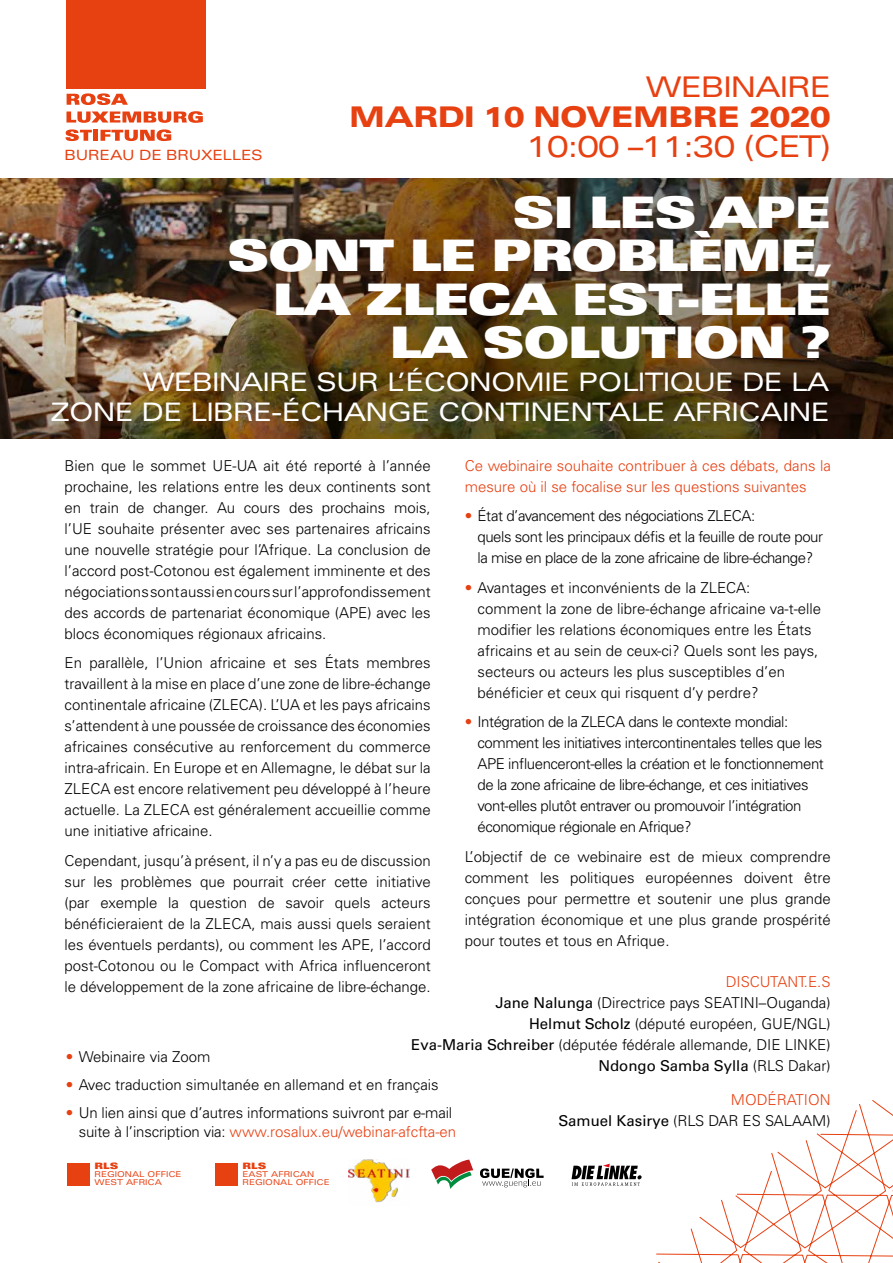
<style>
.page{position:relative;width:893px;height:1263px;background:#fff}
.page>*{position:absolute;margin:0;border:0;box-sizing:border-box;transform-origin:0 0}
.t1{font:43.5px/43.5px "Univers LT Std X Black Ex";letter-spacing:-.04em;color:#fff;text-align:right}
.t2{font:expanded 30px "Univers LT Std";letter-spacing:-.05em;color:#e74011}
.t3{font:900 expanded 28.5px "Univers LT Std";letter-spacing:-.03em;color:#e74011}
.t4{font:expanded 28.5px "Univers LT Std";letter-spacing:-.03em;color:#e74011}
.t5{font:expanded 25.5px/30px "Univers LT Std";letter-spacing:-.03em;color:#fff;text-align:right}
.t6{font:300 15px/21px "Univers LT Std";color:#000;text-align:justify}
.t7{font:300 15px/21px "Univers LT Std";letter-spacing:-.03em;color:#000}
.t8{font:300 15px/21px "Univers LT Std";color:#e74011}
.t9{font:15px "Univers LT Std";color:#000}
.TXT{font:expanded 14.1px "Univers LT Std";letter-spacing:-.015em;color:#e74011}
.t10{font:8.85px "Univers LT Std X Black Ex";color:#e74011}
.t11{font:expanded 8.1px/8.1px "Univers LT Std";color:#e74011}
.s1{color:#e74011}
.s2{font-weight:400}
.s3{font-weight:300}
</style>
<div class="page">
<img style="left:0;top:178px;width:893px;height:261px">
<svg style="left:656px;top:1100px;width:237px;height:163px"></svg>
<svg style="left:67px;top:93px;width:61px;height:12px"></svg>
<svg style="left:66px;top:111px;width:137px;height:12px"></svg>
<svg style="left:66px;top:129px;width:26px;height:12px"></svg>
<div style="left:93px;top:130px;width:5px;height:11px;background:#e74011"></div>
<svg style="left:101px;top:129px;width:70px;height:12px"></svg>
<div style="left:66px;top:0;width:139px;height:88px;background:#e74011"></div>
<div style="left:67px;top:1163px;width:23px;height:22px;background:#e74011"></div>
<div style="left:215px;top:1162px;width:23px;height:23px;background:#e74011"></div>
<svg style="left:431px;top:1159px;width:42px;height:30px"></svg>
<svg style="left:480px;top:1168px;width:64px;height:19px"></svg>
<svg style="left:572px;top:1163px;width:70px;height:23px"></svg>
<img style="left:349px;top:1159px;width:60px;height:44px">
<p class="TXT" style="left:65px;top:146px;width:199px">BUREAU DE BRUXELLES</p>
<p class="t4" style="left:646px;top:70px;width:187px">WEBINAIRE</p>
<p class="t3" style="left:349px;top:100px;width:483px">MARDI 10 NOVEMBRE 2020</p>
<p class="t2" style="left:526px;top:129px;width:306px">10:00 –11:30 (CET)</p>
<p class="t1" style="left:227px;top:190px;width:608px">SI LES APE<br>SONT LE PROBLÈME,<br>LA ZLECA EST-ELLE<br>LA SOLUTION ?</p>
<p class="t5" style="left:51px;top:366px;width:780px">WEBINAIRE SUR L’ÉCONOMIE POLITIQUE DE LA<br>ZONE DE LIBRE-ÉCHANGE CONTINENTALE AFRICAINE</p>
<p class="t8" style="left:465px;top:455px;width:368px">Ce webinaire souhaite contribuer à ces débats, dans la mesure où il se focalise sur les questions suivantes</p>
<p class="t7" style="left:477px;top:505px;width:347px;text-indent:-13px"><span class="s1">•</span> État d’avancement des négociations ZLECA:<br>quels sont les principaux défis et la feuille de route pour la mise en place de la zone africaine de libre-échange?</p>
<p class="t6" style="left:477px;top:577px;width:345px;text-align:left;text-indent:-13px"><span class="s1">•</span> Avantages et inconvénients de la ZLECA:<br>comment la zone de libre-échange africaine va-t-elle modifier les relations économiques entre les États africains et au sein de ceux-ci? Quels sont les pays, secteurs ou acteurs les plus susceptibles d’en bénéficier et ceux qui risquent d’y perdre?</p>
<p class="t7" style="left:477px;top:711px;width:348px;text-indent:-13px"><span class="s1">•</span> Intégration de la ZLECA dans le contexte mondial: comment les initiatives intercontinentales telles que les APE influenceront-elles la création et le fonctionnement de la zone africaine de libre-échange, et ces initiatives vont-elles plutôt entraver ou promouvoir l’intégration économique régionale en Afrique?</p>
<p class="t6" style="left:465px;top:846px;width:368px">L’objectif de ce webinaire est de mieux comprendre comment les politiques européennes doivent être conçues pour permettre et soutenir une plus grande intégration économique et une plus grande prospérité pour toutes et tous en Afrique.</p>
<p class="t6" style="left:65px;top:455px;width:368px">Bien que le sommet UE-UA ait été reporté à l’année prochaine, les relations entre les deux continents sont en train de changer. Au cours des prochains mois, l’UE souhaite présenter avec ses partenaires africains une nouvelle stratégie pour l’Afrique. La conclusion de l’accord post-Cotonou est également imminente et des négociations sont aussi en cours sur l’approfondissement des accords de partenariat économique (APE) avec les blocs économiques régionaux africains.</p>
<p class="t6" style="left:65px;top:652px;width:368px">En parallèle, l’Union africaine et ses États membres travaillent à la mise en place d’une zone de libre-échange continentale africaine (ZLECA). L’UA et les pays africains s’attendent à une poussée de croissance des économies africaines consécutive au renforcement du commerce intra-africain. En Europe et en Allemagne, le débat sur la ZLECA est encore relativement peu développé à l’heure actuelle. La ZLECA est généralement accueillie comme une initiative africaine.</p>
<p class="t6" style="left:65px;top:850px;width:368px">Cependant, jusqu’à présent, il n’y a pas eu de discussion sur les problèmes que pourrait créer cette initiative (par exemple la question de savoir quels acteurs bénéficieraient de la ZLECA, mais aussi quels seraient les éventuels perdants), ou comment les APE, l’accord post-Cotonou ou le Compact with Africa influenceront le développement de la zone africaine de libre-échange.</p>
<p class="t6" style="left:495px;top:971px;width:337px;text-align:right"><span class="s1">DISCUTANT.E.S<br></span><span class="s2">Jane Nalunga</span> (Directrice pays SEATINI–Ouganda)</p>
<p class="t6" style="left:529px;top:1013px;width:303px"><span class="s2">Helmut Scholz</span> (député européen, GUE/NGL)</p>
<p class="t6" style="left:411px;top:1034px;width:421px"><span class="s2">Eva-Maria Schreiber</span> (députée fédérale allemande, DIE LINKE)</p>
<p class="t9" style="left:598px;top:1057px;width:234px">Ndongo Samba Sylla <span class="s3">(RLS Dakar)</span></p>
<p class="t6" style="left:559px;top:1089px;width:274px;text-align:right"><span class="s1">MODÉRATION<br></span><span class="s2">Samuel Kasirye</span> (RLS DAR ES SALAAM)</p>
<p class="t6" style="left:66px;top:1046px;width:146px"><span class="s1">•</span> Webinaire via Zoom</p>
<p class="t6" style="left:66px;top:1074px;width:374px"><span class="s1">•</span> Avec traduction simultanée en allemand et en français</p>
<p class="t6" style="left:66px;top:1103px;width:392px;line-height:19.5px;text-align:right"><span class="s1">•</span> Un lien ainsi que d’autres informations suivront par e-mail suite à l’inscription via: <span class="s1">www.rosalux.eu/webinar-afcfta-en</span></p>
<p class="t10" style="left:95px;top:1161px;width:25px">RLS</p>
<p class="t11" style="left:95px;top:1170px;width:89px">REGIONAL OFFICE<br>WEST AFRICA</p>
<p class="t10" style="left:243px;top:1161px;width:25px">RLS</p>
<p class="t11" style="left:243px;top:1170px;width:73px">EAST AFRICAN</p>
<p class="t11" style="left:243px;top:1178px;width:89px">REGIONAL OFFICE</p>
</div>
